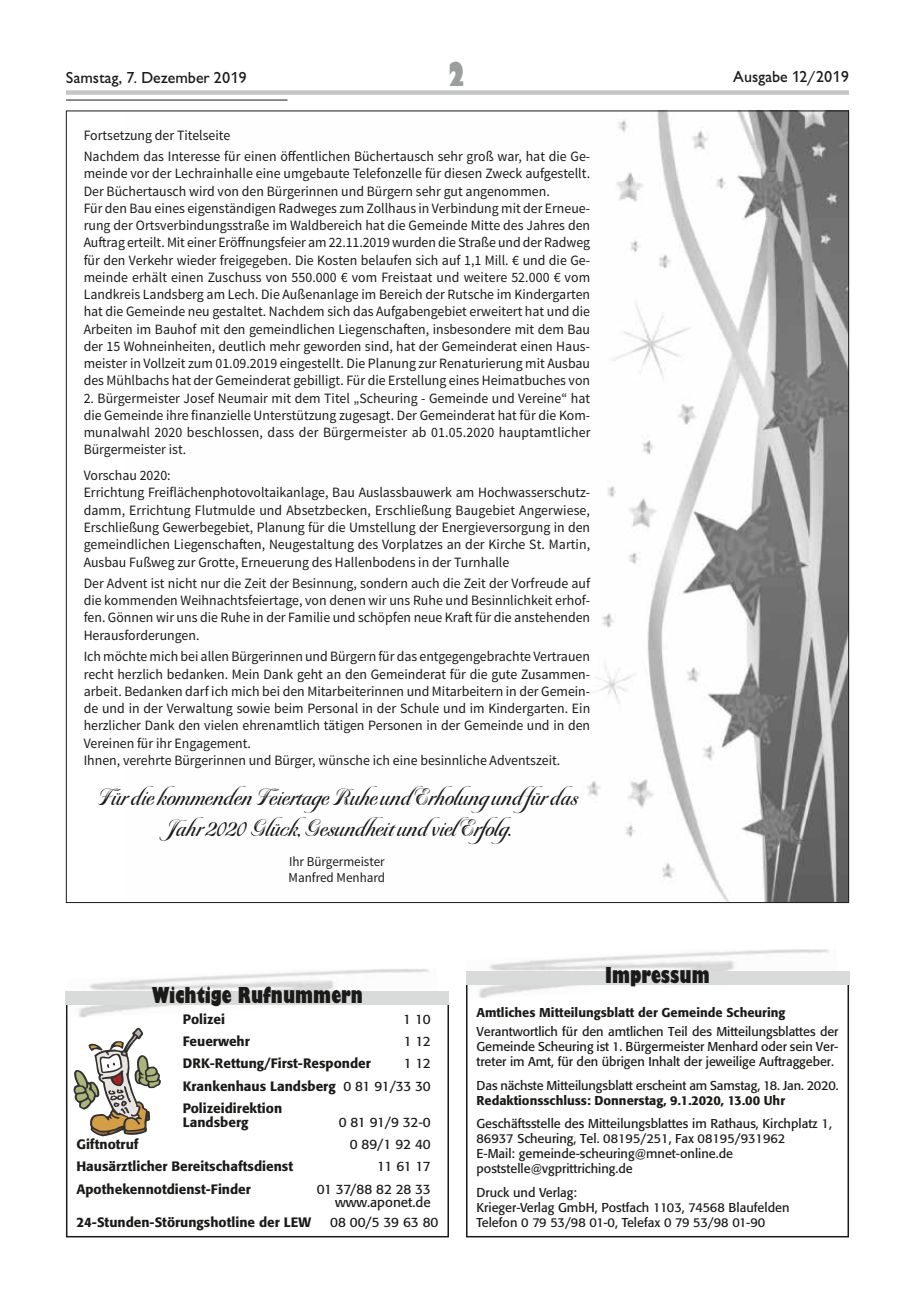
<style>
.page{position:relative;width:915px;height:1297px;background:#fff}
.page>*{position:absolute;margin:0;border:0;box-sizing:border-box;transform-origin:0 0}
.t1{font:800 condensed 36px "Giltus T";color:#9c9d9d}
.t2{font:800 condensed 24px "Giltus T";color:#1a1a18}
.t3{font:21px/31.5px "Beurre";color:#1a1a18;text-align:center}
.t4{font:500 16.5px "Giltus T";color:#1a1a18}
.t5{font:14.25px/17.2px "Source Sans Pro";color:#1a1a18}
.t6{font:500 13.5px/22.4px "Formata";color:#1a1a18;text-align:justify}
.t7{font:13.5px/13.8px "Formata";color:#1a1a18;text-align:right}
.t8{font:13.5px/16.5px "Source Sans Pro";color:#1a1a18}
.t9{font:12.75px/15px "Formata";color:#1a1a18}
.t10{font:500 12.75px "Formata";color:#1a1a18}
.s1{font-weight:400}
</style>
<div class="page">
<div style="left:66px;top:90px;width:782px;height:5px;background:#c5c6c6"></div>
<hr style="left:66px;top:100px;width:221px;height:1px;background:#1a1a18">
<div style="left:66px;top:998px;width:383px;height:239px;border:2px solid #1a1a18"></div>
<img style="left:67px;top:969px;width:370px;height:49px">
<div style="left:66px;top:991px;width:383px;height:13px;background:#d9dada"></div>
<svg style="left:74px;top:1028px;width:87px;height:108px"></svg>
<div style="left:466px;top:981px;width:382px;height:256px;border:2px solid #1a1a18"></div>
<img style="left:467px;top:949px;width:362px;height:50px">
<div style="left:466px;top:971px;width:382px;height:14px;background:#d9dada"></div>
<img style="left:587px;top:113px;width:259px;height:788px">
<p class="t4" style="left:66px;top:68px;width:182px">Samstag, 7. Dezember 2019</p>
<h1 class="t1" style="left:447px;top:53px;width:19px">2</h1>
<p class="t4" style="left:733px;top:67px;width:117px">Ausgabe 12/2019</p>
<p class="t5" style="left:84px;top:124px;width:507px;line-height:21.5px">Fortsetzung der Titelseite<br>Nachdem das Interesse für einen öffentlichen Büchertausch sehr groß war, hat die Ge-</p>
<p class="t5" style="left:84px;top:165px;width:508px">meinde vor der Lechrainhalle eine umgebaute Telefonzelle für diesen Zweck aufgestellt.<br>Der Büchertausch wird von den Bürgerinnen und Bürgern sehr gut angenommen.<br>Für den Bau eines eigenständigen Radweges zum Zollhaus in Verbindung mit der Erneue&shy;rung der Ortsverbindungsstraße im Waldbereich hat die Gemeinde Mitte des Jahres den Auftrag erteilt. Mit einer Eröffnungsfeier am 22.11.2019 wurden die Straße und der Radweg für den Verkehr wieder freigegeben. Die Kosten belaufen sich auf 1,1 Mill. € und die Ge&shy;meinde erhält einen Zuschuss von 550.000 € vom Freistaat und weitere 52.000 € vom Landkreis Landsberg am Lech. Die Außenanlage im Bereich der Rutsche im Kindergarten hat die Gemeinde neu gestaltet. Nachdem sich das Aufgabengebiet erweitert hat und die Arbeiten im Bauhof mit den gemeindlichen Liegenschaften, insbesondere mit dem Bau der 15 Wohneinheiten, deutlich mehr geworden sind, hat der Gemeinderat einen Haus&shy;meister in Vollzeit zum 01.09.2019 eingestellt. Die Planung zur Renaturierung mit Ausbau des Mühlbachs hat der Gemeinderat gebilligt. Für die Erstellung eines Heimatbuches von</p>
<p class="t5" style="left:84px;top:390px;width:508px;text-align:justify">2. Bürgermeister Josef Neumair mit dem Titel „Scheuring - Gemeinde und Vereine“ hat die Gemeinde ihre finanzielle Unterstützung zugesagt. Der Gemeinderat hat für die Kom&shy;munalwahl 2020 beschlossen, dass der Bürgermeister ab 01.05.2020 hauptamtlicher Bürgermeister ist.</p>
<p class="t5" style="left:84px;top:467px;width:507px">Vorschau 2020:<br>Errichtung Freiflächenphotovoltaikanlage, Bau Auslassbauwerk am Hochwasserschutz&shy;damm, Errichtung Flutmulde und Absetzbecken, Erschließung Baugebiet Angerwiese, Erschließung Gewerbegebiet, Planung für die Umstellung der Energieversorgung in den gemeindlichen Liegenschaften, Neugestaltung des Vorplatzes an der Kirche St. Martin, Ausbau Fußweg zur Grotte, Erneuerung des Hallenbodens in der Turnhalle</p>
<p class="t5" style="left:84px;top:575px;width:508px;text-align:justify">Der Advent ist nicht nur die Zeit der Besinnung, sondern auch die Zeit der Vorfreude auf die kommenden Weihnachtsfeiertage, von denen wir uns Ruhe und Besinnlichkeit erhof&shy;fen. Gönnen wir uns die Ruhe in der Familie und schöpfen neue Kraft für die anstehenden Herausforderungen.</p>
<p class="t5" style="left:84px;top:648px;width:508px">Ich möchte mich bei allen Bürgerinnen und Bürgern für das entgegengebrachte Vertrauen recht herzlich bedanken. Mein Dank geht an den Gemeinderat für die gute Zusammen&shy;arbeit. Bedanken darf ich mich bei den Mitarbeiterinnen und Mitarbeitern in der Gemein&shy;de und in der Verwaltung sowie beim Personal in der Schule und im Kindergarten. Ein herzlicher Dank den vielen ehrenamtlich tätigen Personen in der Gemeinde und in den Vereinen für ihr Engagement.<br>Ihnen, verehrte Bürgerinnen und Bürger, wünsche ich eine besinnliche Adventszeit.</p>
<h3 class="t3" style="left:96px;top:783px;width:482px">Für die kommenden Feiertage Ruhe undErholung undfür das<br>Jahr 2020 Glück, Gesundheit undvielErfolg.</h3>
<p class="t8" style="left:288px;top:853px;width:98px">Ihr Bürgermeister<br>Manfred Menhard</p>
<h2 class="t2" style="left:152px;top:981px;width:212px">Wichtige Rufnummern</h2>
<p class="t6" style="left:183px;top:1008px;width:44px">Polizei</p>
<p class="t7" style="left:403px;top:1012px;width:29px">1 10</p>
<p class="t6" style="left:183px;top:1030px;width:68px">Feuerwehr</p>
<p class="t7" style="left:403px;top:1034px;width:28px">1 12</p>
<p class="t6" style="left:183px;top:1052px;width:189px">DRK-Rettung/First-Responder</p>
<p class="t6" style="left:183px;top:1052px;width:249px;text-indent:221px"><span class="s1">1 12<br></span>Krankenhaus Landsberg <span class="s1">0 81 91/33 30<br></span>Polizeidirektion</p>
<p class="t6" style="left:183px;top:1111px;width:67px">Landsberg</p>
<p class="t7" style="left:338px;top:1115px;width:93px">0 81 91/9 32-0</p>
<p class="t6" style="left:76px;top:1133px;width:64px">Giftnotruf</p>
<p class="t7" style="left:349px;top:1137px;width:82px">0 89/1 92 40</p>
<p class="t6" style="left:76px;top:1155px;width:218px">Hausärztlicher Bereitschaftsdienst</p>
<p class="t7" style="left:377px;top:1159px;width:55px">11 61 17</p>
<p class="t6" style="left:76px;top:1177px;width:176px">Apothekennotdienst-Finder</p>
<p class="t7" style="left:316px;top:1182px;width:115px">01 37/88 82 28 33 www.aponet.de</p>
<p class="t6" style="left:76px;top:1211px;width:236px">24-Stunden-Störungshotline der LEW</p>
<p class="t7" style="left:330px;top:1215px;width:110px">08 00/5 39 63 80</p>
<h2 class="t2" style="left:605px;top:961px;width:106px">Impressum</h2>
<p class="t10" style="left:476px;top:1005px;width:310px">Amtliches Mitteilungsblatt der Gemeinde Scheuring</p>
<p class="t9" style="left:476px;top:1024px;width:363px;text-align:justify">Verantwortlich für den amtlichen Teil des Mitteilungsblattes der Gemeinde Scheuring ist 1. Bürgermeister Menhard oder sein Ver&shy;treter im Amt, für den übrigen Inhalt der jeweilige Auftraggeber.</p>
<p class="t9" style="left:476px;top:1078px;width:363px">Das nächste Mitteilungsblatt erscheint am Samstag, 18. Jan. 2020.</p>
<p class="t10" style="left:476px;top:1092px;width:310px">Redaktionsschluss: Donnerstag, 9.1.2020, 13.00 Uhr</p>
<p class="t9" style="left:476px;top:1116px;width:357px">Geschäftsstelle des Mitteilungsblattes im Rathaus, Kirchplatz 1, 86937 Scheuring, Tel. 08195/251, Fax 08195/931962<br>E-Mail: gemeinde-scheuring@mnet-online.de poststelle@vgprittriching.de</p>
<p class="t9" style="left:476px;top:1185px;width:314px">Druck und Verlag:<br>Krieger-Verlag GmbH, Postfach 1103, 74568 Blaufelden<br>Telefon 0 79 53/98 01-0, Telefax 0 79 53/98 01-90</p>
</div>
